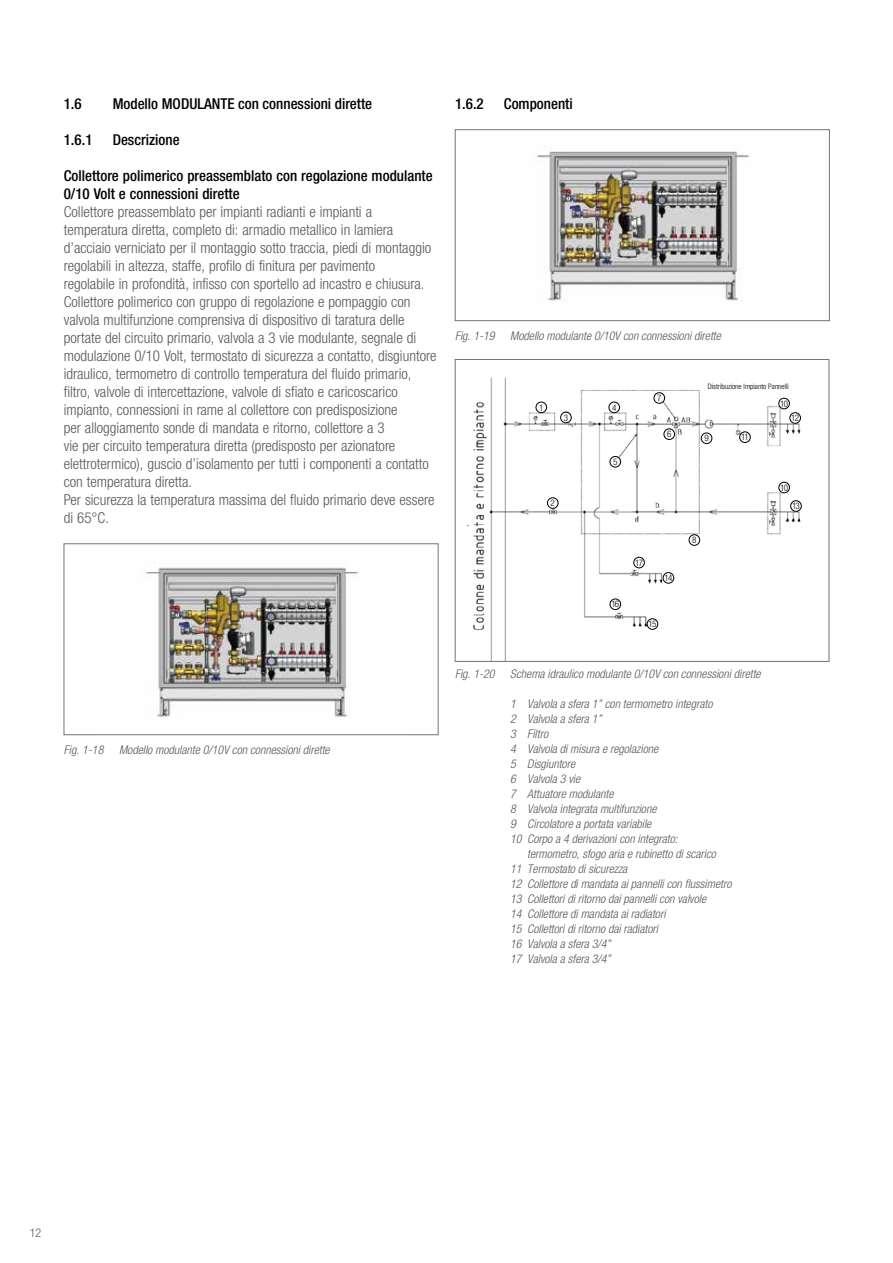
<style>
.page{position:relative;width:893px;height:1263px;background:#fff}
.page>*{position:absolute;margin:0;border:0;box-sizing:border-box;transform-origin:0 0}
.t1{font:300 condensed 15px/18px "Helvetica Neue LTW1 G";color:#575756}
.t2{font:500 condensed 15px/18px "Helvetica Neue LTW1 G";color:#000}
.t3{font:italic 300 condensed 12px/15px "Helvetica Neue LTW1 G";color:#575756}
.t4{font:300 condensed 12px "Helvetica Neue LTW1 G";color:#575756}
.t5{font:300 condensed 9px "Helvetica Neue LTW1 G";letter-spacing:-.08em;color:#000}
.t6{font:300 condensed 7.5px "Helvetica Neue LTW1 G";color:#000}
</style>
<div class="page">
<img style="left:145px;top:567px;width:214px;height:151px">
<div style="left:64px;top:544px;width:374px;height:191px;border:1px solid #757474"></div>
<img style="left:537px;top:151px;width:212px;height:150px">
<div style="left:455px;top:130px;width:375px;height:191px;border:1px solid #757474"></div>
<img style="left:467px;top:377px;width:335px;height:283px">
<div style="left:455px;top:359px;width:374px;height:303px;border:1px solid #757474"></div>
<div style="left:740px;top:432px;width:10px;height:10px;background:#fff;border-radius:50%"></div>
<div style="left:739px;top:432px;width:11px;height:11px;border:1px solid #000;border-radius:50%"></div>
<div style="left:779px;top:398px;width:10px;height:11px;background:#fff;border-radius:50%"></div>
<div style="left:779px;top:398px;width:11px;height:11px;border:1px solid #000;border-radius:50%"></div>
<div style="left:779px;top:482px;width:10px;height:11px;background:#fff;border-radius:50%"></div>
<div style="left:779px;top:482px;width:11px;height:11px;border:1px solid #000;border-radius:50%"></div>
<div style="left:634px;top:557px;width:10px;height:11px;background:#fff;border-radius:50%"></div>
<div style="left:634px;top:557px;width:11px;height:11px;border:1px solid #000;border-radius:50%"></div>
<div style="left:791px;top:501px;width:10px;height:10px;background:#fff;border-radius:50%"></div>
<div style="left:790px;top:500px;width:11px;height:11px;border:1px solid #000;border-radius:50%"></div>
<div style="left:790px;top:413px;width:10px;height:10px;background:#fff;border-radius:50%"></div>
<div style="left:790px;top:412px;width:11px;height:11px;border:1px solid #000;border-radius:50%"></div>
<div style="left:536px;top:402px;width:11px;height:11px;background:#fff;border-radius:50%"></div>
<div style="left:536px;top:402px;width:11px;height:11px;border:1px solid #000;border-radius:50%"></div>
<div style="left:609px;top:402px;width:10px;height:11px;background:#fff;border-radius:50%"></div>
<div style="left:609px;top:402px;width:11px;height:11px;border:1px solid #000;border-radius:50%"></div>
<div style="left:610px;top:456px;width:11px;height:11px;background:#fff;border-radius:50%"></div>
<div style="left:610px;top:456px;width:11px;height:11px;border:1px solid #000;border-radius:50%"></div>
<div style="left:547px;top:498px;width:11px;height:10px;background:#fff;border-radius:50%"></div>
<div style="left:547px;top:497px;width:11px;height:11px;border:1px solid #000;border-radius:50%"></div>
<div style="left:561px;top:412px;width:10px;height:11px;background:#fff;border-radius:50%"></div>
<div style="left:560px;top:412px;width:11px;height:11px;border:1px solid #000;border-radius:50%"></div>
<div style="left:654px;top:393px;width:11px;height:10px;background:#fff;border-radius:50%"></div>
<div style="left:654px;top:392px;width:11px;height:11px;border:1px solid #000;border-radius:50%"></div>
<div style="left:664px;top:429px;width:10px;height:10px;background:#fff;border-radius:50%"></div>
<div style="left:664px;top:429px;width:11px;height:11px;border:1px solid #000;border-radius:50%"></div>
<div style="left:701px;top:433px;width:11px;height:11px;background:#fff;border-radius:50%"></div>
<div style="left:701px;top:433px;width:11px;height:11px;border:1px solid #000;border-radius:50%"></div>
<div style="left:689px;top:535px;width:11px;height:10px;background:#fff;border-radius:50%"></div>
<div style="left:689px;top:534px;width:11px;height:11px;border:1px solid #000;border-radius:50%"></div>
<div style="left:663px;top:573px;width:11px;height:10px;background:#fff;border-radius:50%"></div>
<div style="left:663px;top:572px;width:11px;height:11px;border:1px solid #000;border-radius:50%"></div>
<div style="left:610px;top:599px;width:11px;height:10px;background:#fff;border-radius:50%"></div>
<div style="left:610px;top:599px;width:11px;height:11px;border:1px solid #000;border-radius:50%"></div>
<div style="left:647px;top:619px;width:11px;height:10px;background:#fff;border-radius:50%"></div>
<div style="left:647px;top:618px;width:11px;height:11px;border:1px solid #000;border-radius:50%"></div>
<div style="left:704px;top:376px;width:89px;height:21px;background:#fff"></div>
<p class="t2" style="left:64px;top:94px;width:19px">1.6</p>
<p class="t2" style="left:113px;top:94px;width:261px">Modello MODULANTE con connessioni dirette</p>
<p class="t2" style="left:64px;top:130px;width:30px">1.6.1</p>
<p class="t2" style="left:113px;top:130px;width:68px">Descrizione</p>
<p class="t2" style="left:64px;top:166px;width:370px">Collettore polimerico preassemblato con regolazione modulante<br>0/10 Volt e connessioni dirette</p>
<p class="t1" style="left:64px;top:202px;width:374px">Collettore preassemblato per impianti radianti e impianti a temperatura diretta, completo di: armadio metallico in lamiera d’acciaio verniciato per il montaggio sotto traccia, piedi di montaggio regolabili in altezza, staffe, profilo di finitura per pavimento<br>regolabile in profondità, infisso con sportello ad incastro e chiusura.<br>Collettore polimerico con gruppo di regolazione e pompaggio con valvola multifunzione comprensiva di dispositivo di taratura delle portate del circuito primario, valvola a 3 vie modulante, segnale di modulazione 0/10 Volt, termostato di sicurezza a contatto, disgiuntore idraulico, termometro di controllo temperatura del fluido primario, filtro, valvole di intercettazione, valvole di sfiato e caricoscarico impianto, connessioni in rame al collettore con predisposizione<br>per alloggiamento sonde di mandata e ritorno, collettore a 3<br>vie per circuito temperatura diretta (predisposto per azionatore elettrotermico), guscio d’isolamento per tutti i componenti a contatto con temperatura diretta.<br>Per sicurezza la temperatura massima del fluido primario deve essere di 65°C.</p>
<p class="t3" style="left:64px;top:743px;width:41px">Fig. 1-18</p>
<p class="t3" style="left:119px;top:743px;width:212px">Modello modulante 0/10V con connessioni dirette</p>
<p class="t2" style="left:455px;top:94px;width:30px">1.6.2</p>
<p class="t2" style="left:504px;top:94px;width:70px">Componenti</p>
<p class="t3" style="left:455px;top:329px;width:41px">Fig. 1-19</p>
<p class="t3" style="left:510px;top:329px;width:212px">Modello modulante 0/10V con connessioni dirette</p>
<p class="t5" style="left:539px;top:402px;width:6px">1</p>
<p class="t5" style="left:612px;top:402px;width:6px">4</p>
<p class="t5" style="left:564px;top:412px;width:6px">3</p>
<p class="t5" style="left:551px;top:498px;width:6px">2</p>
<p class="t5" style="left:613px;top:457px;width:6px">5</p>
<p class="t5" style="left:657px;top:393px;width:6px">7</p>
<p class="t5" style="left:667px;top:429px;width:6px">6</p>
<p class="t5" style="left:611px;top:599px;width:9px">16</p>
<p class="t5" style="left:635px;top:557px;width:9px">17</p>
<p class="t5" style="left:664px;top:573px;width:9px">14</p>
<p class="t5" style="left:648px;top:619px;width:9px">15</p>
<p class="t6" style="left:708px;top:382px;width:83px">Distribuzione Impianto Pannelli</p>
<p class="t5" style="left:780px;top:398px;width:9px">10</p>
<p class="t5" style="left:704px;top:433px;width:6px">9</p>
<p class="t5" style="left:741px;top:432px;width:9px">11</p>
<p class="t5" style="left:791px;top:413px;width:9px">12</p>
<p class="t5" style="left:692px;top:535px;width:6px">8</p>
<p class="t5" style="left:780px;top:482px;width:9px">10</p>
<p class="t5" style="left:792px;top:501px;width:9px">13</p>
<p class="t3" style="left:455px;top:667px;width:41px">Fig. 1-20</p>
<p class="t3" style="left:510px;top:667px;width:252px">Schema idraulico modulante 0/10V con connessioni dirette</p>
<p class="t3" style="left:510px;top:697px;width:204px">1 Valvola a sfera 1” con termometro integrato<br>2 Valvola a sfera 1”<br>3 Filtro<br>4 Valvola di misura e regolazione<br>5 Disgiuntore<br>6 Valvola 3 vie<br>7 Attuatore modulante<br>8 Valvola integrata multifunzione<br>9 Circolatore a portata variabile<br>10 Corpo a 4 derivazioni con integrato:</p>
<p class="t3" style="left:510px;top:847px;width:223px;text-indent:17px">termometro, sfogo aria e rubinetto di scarico<br>11 Termostato di sicurezza<br>12 Collettore di mandata ai pannelli con flussimetro 13 Collettori di ritorno dai pannelli con valvole<br>14 Collettore di mandata ai radiatori<br>15 Collettori di ritorno dai radiatori<br>16 Valvola a sfera 3/4”<br>17 Valvola a sfera 3/4”</p>
<p class="t4" style="left:30px;top:1226px;width:13px">12</p>
</div>
